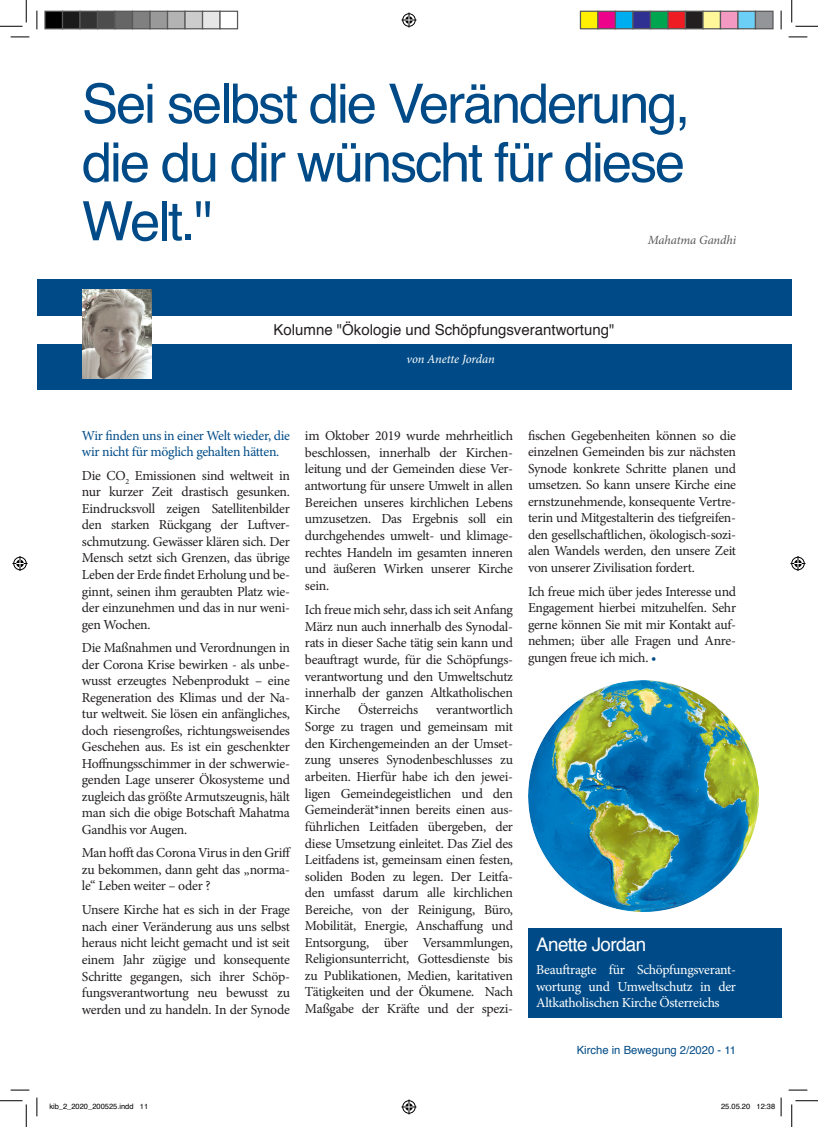
<style>
.page{position:relative;width:818px;height:1127px;background:#fff}
.page>*{position:absolute;margin:0;border:0;box-sizing:border-box;transform-origin:0 0}
.t1{font:54.38px/58.8px "Helvetica";letter-spacing:-.04em;color:#004b87;text-align:justify}
.t2{font:18.75px "Helvetica";letter-spacing:-.03em;color:#fff}
.t3{font:15px "Helvetica";color:#231f20}
.t4{font:13.75px/16.5px "Minion Pro";letter-spacing:-.02em;color:#231f20;text-align:justify}
.t5{font:13.75px/16.5px "Minion Pro";letter-spacing:-.025em;color:#fff;text-align:justify}
.t6{font:13.75px/16.5px "Minion Pro";letter-spacing:-.02em;color:#004b87}
.t7{font:italic 12.5px "Minion Pro";letter-spacing:-.01em;color:#fff}
.t8{font:italic 12.5px "Minion Pro";letter-spacing:-.01em;color:#57585a}
.t9{font:11.25px "Helvetica";color:#004b87}
.t10{font:7.5px "Helvetica";color:#000}
.s1{color:#004b87}
</style>
<div class="page">
<div style="left:528px;top:928px;width:253px;height:89px;background:#004b87"></div>
<div style="left:37px;top:279px;width:755px;height:110px;background:#004b87"></div>
<div style="left:37px;top:316px;width:755px;height:27px;background:#fff"></div>
<img style="left:83px;top:290px;width:69px;height:88px">
<img style="left:528px;top:680px;width:231px;height:231px">
<svg style="left:11px;top:36px;width:18px;height:2px"></svg>
<svg style="left:788px;top:36px;width:19px;height:2px"></svg>
<svg style="left:11px;top:1089px;width:18px;height:1px"></svg>
<svg style="left:788px;top:1089px;width:19px;height:1px"></svg>
<svg style="left:36px;top:11px;width:2px;height:18px"></svg>
<svg style="left:36px;top:1097px;width:2px;height:18px"></svg>
<svg style="left:780px;top:11px;width:2px;height:18px"></svg>
<svg style="left:0;top:0;width:27px;height:27px"></svg>
<svg style="left:0;top:1100px;width:27px;height:26px"></svg>
<svg style="left:791px;top:0;width:27px;height:27px"></svg>
<svg style="left:791px;top:1100px;width:27px;height:26px"></svg>
<svg style="left:401px;top:13px;width:15px;height:15px"></svg>
<svg style="left:401px;top:1099px;width:15px;height:15px"></svg>
<svg style="left:13px;top:556px;width:15px;height:15px"></svg>
<svg style="left:790px;top:556px;width:15px;height:15px"></svg>
<div style="left:45px;top:11px;width:18px;height:18px;background:#000"></div>
<div style="left:44px;top:11px;width:19px;height:18px;border:1px solid #595959"></div>
<div style="left:63px;top:11px;width:17px;height:18px;background:#1a1a1a"></div>
<div style="left:62px;top:11px;width:19px;height:18px;border:1px solid #595959"></div>
<div style="left:80px;top:11px;width:18px;height:18px;background:#333"></div>
<div style="left:79px;top:11px;width:19px;height:18px;border:1px solid #595959"></div>
<div style="left:98px;top:11px;width:17px;height:18px;background:#4d4d4d"></div>
<div style="left:97px;top:11px;width:19px;height:18px;border:1px solid #595959"></div>
<div style="left:115px;top:11px;width:18px;height:18px;background:#666"></div>
<div style="left:114px;top:11px;width:19px;height:18px;border:1px solid #595959"></div>
<div style="left:133px;top:11px;width:17px;height:18px;background:#808080"></div>
<div style="left:132px;top:11px;width:19px;height:18px;border:1px solid #595959"></div>
<div style="left:150px;top:11px;width:18px;height:18px;background:#999"></div>
<div style="left:149px;top:11px;width:19px;height:18px;border:1px solid #595959"></div>
<div style="left:168px;top:11px;width:17px;height:18px;background:#b3b3b3"></div>
<div style="left:167px;top:11px;width:19px;height:18px;border:1px solid #595959"></div>
<div style="left:185px;top:11px;width:18px;height:18px;background:#ccc"></div>
<div style="left:184px;top:11px;width:19px;height:18px;border:1px solid #595959"></div>
<div style="left:203px;top:11px;width:17px;height:18px;background:#e6e6e6"></div>
<div style="left:202px;top:11px;width:19px;height:18px;border:1px solid #595959"></div>
<div style="left:219px;top:11px;width:19px;height:18px;border:1px solid #595959"></div>
<div style="left:580px;top:11px;width:18px;height:18px;background:#fff101"></div>
<div style="left:580px;top:11px;width:18px;height:18px;border:1px solid #595959"></div>
<div style="left:598px;top:11px;width:17px;height:18px;background:#ed028c"></div>
<div style="left:597px;top:11px;width:19px;height:18px;border:1px solid #595959"></div>
<div style="left:615px;top:11px;width:18px;height:18px;background:#00aeef"></div>
<div style="left:615px;top:11px;width:18px;height:18px;border:1px solid #595959"></div>
<div style="left:633px;top:11px;width:17px;height:18px;background:#2e3092"></div>
<div style="left:632px;top:11px;width:19px;height:18px;border:1px solid #595959"></div>
<div style="left:650px;top:11px;width:18px;height:18px;background:#00a54f"></div>
<div style="left:650px;top:11px;width:18px;height:18px;border:1px solid #595959"></div>
<div style="left:668px;top:11px;width:17px;height:18px;background:#ee1d23"></div>
<div style="left:667px;top:11px;width:19px;height:18px;border:1px solid #595959"></div>
<div style="left:685px;top:11px;width:18px;height:18px;background:#231f20"></div>
<div style="left:685px;top:11px;width:18px;height:18px;border:1px solid #595959"></div>
<div style="left:703px;top:11px;width:17px;height:18px;background:#fff79a"></div>
<div style="left:702px;top:11px;width:19px;height:18px;border:1px solid #595959"></div>
<div style="left:720px;top:11px;width:18px;height:18px;background:#f499c2"></div>
<div style="left:720px;top:11px;width:18px;height:18px;border:1px solid #595959"></div>
<div style="left:738px;top:11px;width:17px;height:18px;background:#6bcff6"></div>
<div style="left:737px;top:11px;width:19px;height:18px;border:1px solid #595959"></div>
<div style="left:755px;top:11px;width:18px;height:18px;background:#939598"></div>
<div style="left:755px;top:11px;width:18px;height:18px;border:1px solid #595959"></div>
<svg style="left:780px;top:1097px;width:2px;height:18px"></svg>
<h1 class="t1" style="left:82px;top:76px;width:610px">Sei selbst die Veränderung, die du dir wünscht für diese Welt."</h1>
<p class="t8" style="left:648px;top:231px;width:90px">Mahatma Gandhi</p>
<p class="t3" style="left:273px;top:318px;width:342px">Kolumne "Ökologie und Schöpfungsverantwortung"</p>
<p class="t7" style="left:406px;top:350px;width:90px">von Anette Jordan</p>
<p class="t6" style="left:82px;top:427px;width:210px">Wir finden uns in einer Welt wieder, die wir nicht für möglich gehalten hätten.</p>
<p class="t4" style="left:82px;top:467px;width:210px">Die CO<sub>2</sub> Emissionen sind weltweit in nur kurzer Zeit drastisch gesunken.<br>Eindrucksvoll zeigen Satellitenbilder den starken Rückgang der Luftver&shy;schmutzung. Gewässer klären sich. Der Mensch setzt sich Grenzen, das übrige Leben der Erde findet Erholung und be&shy;ginnt, seinen ihm geraubten Platz wie&shy;der einzunehmen und das in nur weni&shy;gen Wochen.</p>
<p class="t4" style="left:82px;top:639px;width:210px">Die Maßnahmen und Verordnungen in der Corona Krise bewirken - als unbe&shy;wusst erzeugtes Nebenprodukt – eine Regeneration des Klimas und der Na&shy;tur weltweit. Sie lösen ein anfängliches, doch riesengroßes, richtungsweisendes Geschehen aus. Es ist ein geschenkter Hoffnungsschimmer in der schwerwie&shy;genden Lage unserer Ökosysteme und zugleich das größte Armutszeugnis, hält man sich die obige Botschaft Mahatma Gandhis vor Augen.</p>
<p class="t4" style="left:82px;top:844px;width:211px">Man hofft das Corona Virus in den Griff zu bekommen, dann geht das „norma&shy;le“ Leben weiter – oder ?</p>
<p class="t4" style="left:82px;top:901px;width:210px">Unsere Kirche hat es sich in der Frage nach einer Veränderung aus uns selbst heraus nicht leicht gemacht und ist seit einem Jahr zügige und konsequente Schritte gegangen, sich ihrer Schöp&shy;fungsverantwortung neu bewusst zu werden und zu handeln. In der Synode</p>
<p class="t4" style="left:305px;top:427px;width:210px">im Oktober 2019 wurde mehrheitlich beschlossen, innerhalb der Kirchen&shy;leitung und der Gemeinden diese Ver&shy;antwortung für unsere Umwelt in allen Bereichen unseres kirchlichen Lebens umzusetzen. Das Ergebnis soll ein durchgehendes umwelt- und klimage&shy;rechtes Handeln im gesamten inneren und äußeren Wirken unserer Kirche sein.</p>
<p class="t4" style="left:305px;top:601px;width:210px">Ich freue mich sehr, dass ich seit Anfang März nun auch innerhalb des Synodal&shy;rats in dieser Sache tätig sein kann und beauftragt wurde, für die Schöpfungs&shy;verantwortung und den Umweltschutz innerhalb der ganzen Altkatholischen Kirche</p>
<p class="t4" style="left:358px;top:701px;width:62px">Österreichs</p>
<p class="t4" style="left:305px;top:701px;width:210px;text-indent:131px">verantwortlich Sorge zu tragen und gemeinsam mit den Kirchengemeinden an der Umset&shy;zung unseres Synodenbeschlusses zu arbeiten. Hierfür habe ich den jewei&shy;ligen Gemeindegeistlichen und den Gemeinderät*innen bereits einen aus&shy;führlichen Leitfaden übergeben, der diese Umsetzung einleitet. Das Ziel des Leitfadens ist, gemeinsam einen festen, soliden Boden zu legen. Der Leitfa&shy;den umfasst darum alle kirchlichen Bereiche, von der Reinigung, Büro, Mobilität, Energie, Anschaffung und Entsorgung, über Versammlungen, Religionsunterricht, Gottesdienste bis zu Publikationen, Medien, karitativen Tätigkeiten und der Ökumene. Nach Maßgabe der Kräfte und der spezi-</p>
<p class="t4" style="left:528px;top:427px;width:210px">fischen Gegebenheiten können so die einzelnen Gemeinden bis zur nächsten Synode konkrete Schritte planen und umsetzen. So kann unsere Kirche eine ernstzunehmende, konsequente Vertre&shy;terin und Mitgestalterin des tiefgreifen&shy;den gesellschaftlichen, ökologisch-sozi&shy;alen Wandels werden, den unsere Zeit von unserer Zivilisation fordert.</p>
<p class="t4" style="left:528px;top:583px;width:210px">Ich freue mich über jedes Interesse und Engagement hierbei mitzuhelfen. Sehr gerne können Sie mit mir Kontakt auf&shy;nehmen; über alle Fragen und Anre&shy;gungen freue ich mich. <span class="s1">•</span></p>
<h2 class="t2" style="left:536px;top:929px;width:111px">Anette Jordan</h2>
<p class="t5" style="left:536px;top:961px;width:201px">Beauftragte für Schöpfungsverant&shy;wortung und Umweltschutz in der Altkatholischen Kirche Österreichs</p>
<p class="t9" style="left:577px;top:1040px;width:161px">Kirche in Bewegung 2/2020 - 11</p>
<p class="t10" style="left:49px;top:1100px;width:100px">kib_2_2020_200525.indd 11</p>
<p class="t10" style="left:721px;top:1100px;width:56px">25.05.20 12:38</p>
</div>
